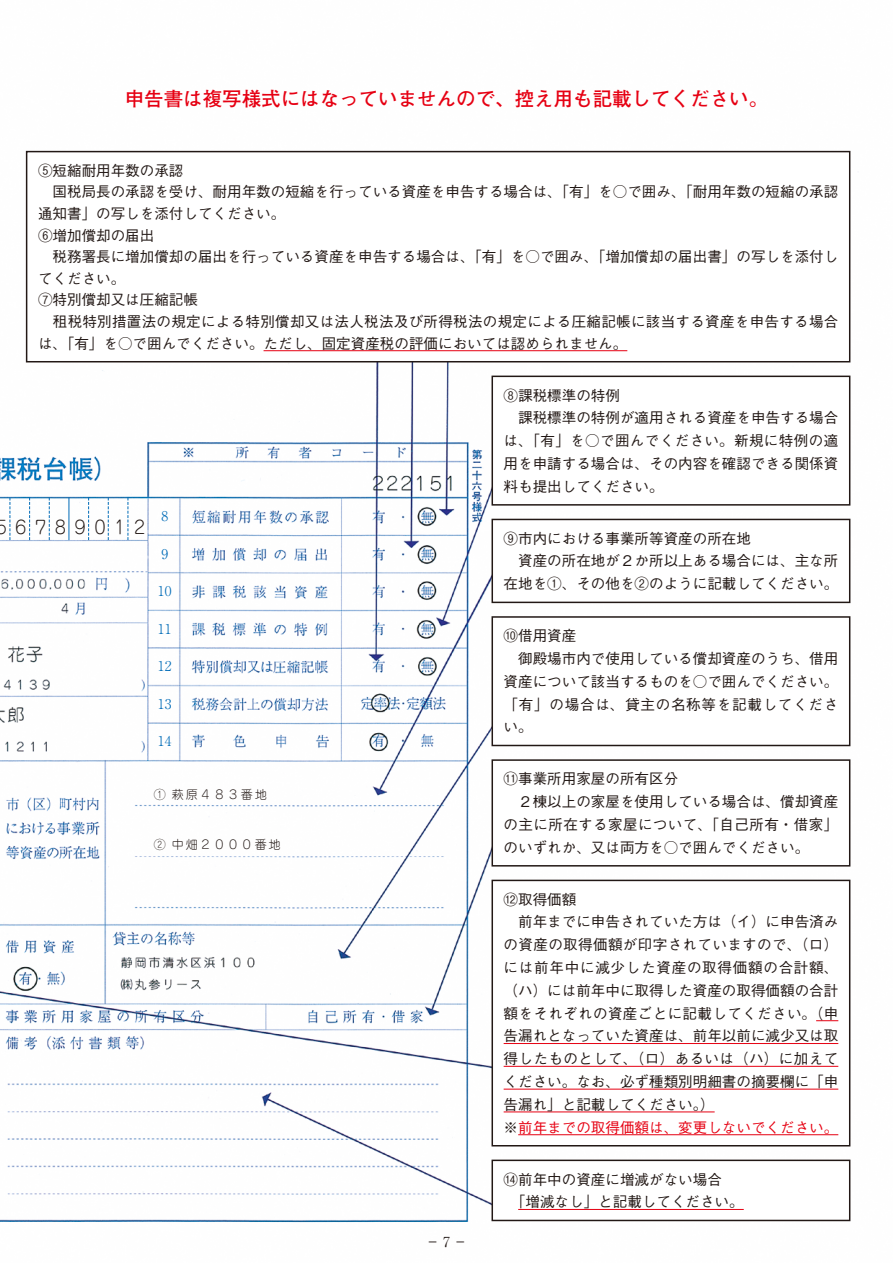
<style>
.page{position:relative;width:893px;height:1263px;background:#fff}
.page>*{position:absolute;margin:0;border:0;box-sizing:border-box;transform-origin:0 0}
.t1{font:700 19.5px "Futo Go B101 Pr 6 N";color:#e60012}
.t2{font:300 18px "Jun 101 Pro";letter-spacing:.47em;color:#221815}
.t3{font:500 14.55px/22.8px "Gothic BBB Pr 6 N";color:#221815}
.t4{font:500 13.8px "Ryumin Pr 6";color:#221815}
.t5{font:300 13.5px "Ryumin Pr 6";color:#006bb7}
.t6{font:300 12px "Jun 101 Pro";letter-spacing:.15em;color:#221815}
.s1{color:#e60012}
.s2{font-weight:300}
</style>
<div class="page">
<img style="left:0;top:150px;width:851px;height:1073px">
<svg style="left:10px;top:497px;width:1px;height:43px"></svg>
<svg style="left:29px;top:497px;width:1px;height:43px"></svg>
<svg style="left:49px;top:497px;width:1px;height:43px"></svg>
<hr style="left:69px;top:497px;width:1px;height:43px;background:#006bb7">
<svg style="left:88px;top:497px;width:1px;height:43px"></svg>
<svg style="left:108px;top:497px;width:1px;height:43px"></svg>
<svg style="left:128px;top:497px;width:1px;height:43px"></svg>
<div style="left:27px;top:152px;width:823px;height:210px;background:#fff"></div>
<hr style="left:264px;top:350px;width:363px;height:1px;background:#e60012">
<div style="left:26px;top:151px;width:824px;height:211px;border:2px solid #221815"></div>
<div style="left:492px;top:376px;width:358px;height:129px;background:#fff"></div>
<div style="left:491px;top:376px;width:359px;height:130px;border:2px solid #221815"></div>
<div style="left:492px;top:519px;width:358px;height:83px;background:#fff"></div>
<div style="left:491px;top:519px;width:359px;height:84px;border:2px solid #221815"></div>
<div style="left:492px;top:617px;width:358px;height:128px;background:#fff"></div>
<div style="left:491px;top:616px;width:359px;height:130px;border:2px solid #221815"></div>
<div style="left:492px;top:760px;width:358px;height:106px;background:#fff"></div>
<div style="left:491px;top:759px;width:359px;height:107px;border:2px solid #221815"></div>
<div style="left:492px;top:880px;width:358px;height:266px;background:#fff"></div>
<svg style="left:816px;top:1020px;width:22px;height:1px"></svg>
<hr style="left:504px;top:1043px;width:334px;height:1px;background:#e60012">
<hr style="left:504px;top:1066px;width:334px;height:1px;background:#e60012">
<hr style="left:504px;top:1089px;width:334px;height:1px;background:#e60012">
<hr style="left:504px;top:1111px;width:211px;height:1px;background:#e60012">
<hr style="left:518px;top:1134px;width:320px;height:1px;background:#e60012">
<div style="left:491px;top:880px;width:359px;height:266px;border:2px solid #221815"></div>
<div style="left:492px;top:1160px;width:358px;height:60px;background:#fff"></div>
<hr style="left:518px;top:1209px;width:226px;height:1px;background:#e60012">
<div style="left:491px;top:1159px;width:359px;height:62px;border:2px solid #221815"></div>
<h1 class="t1" style="left:125px;top:83px;width:645px">申告書は複写様式にはなっていませんので、控え用も記載してください。</h1>
<p class="t3" style="left:38px;top:159px;width:802px;line-height:21.6px">⑤短縮耐用年数の承認<br>　国税局長の承認を受け、耐用年数の短縮を行っている資産を申告する場合は、「有」を○で囲み、「耐用年数の短縮の承認通知書」の写しを添付してください。<br>⑥増加償却の届出<br>　税務署長に増加償却の届出を行っている資産を申告する場合は、「有」を○で囲み、「増加償却の届出書」の写しを添付してください。<br>⑦特別償却又は圧縮記帳<br>　租税特別措置法の規定による特別償却又は法人税法及び所得税法の規定による圧縮記帳に該当する資産を申告する場合は、「有」を○で囲んでください。ただし、固定資産税の評価においては認められません。</p>
<p class="t3" style="left:504px;top:383px;width:336px">⑧課税標準の特例<br>　課税標準の特例が適用される資産を申告する場合は、「有」を○で囲んでください。新規に特例の適用を申請する場合は、その内容を確認できる関係資料も提出してください。</p>
<p class="t3" style="left:504px;top:526px;width:336px">⑨市内における事業所等資産の所在地<br>　資産の所在地が２か所以上ある場合には、主な所在地を①、その他を②のように記載してください。</p>
<p class="t3" style="left:504px;top:623px;width:336px">⑩借用資産<br>　御殿場市内で使用している償却資産のうち、借用資産について該当するものを○で囲んでください。「有」の場合は、貸主の名称等を記載してください。</p>
<p class="t3" style="left:504px;top:766px;width:336px">⑪事業所用家屋の所有区分<br>　２棟以上の家屋を使用している場合は、償却資産の主に所在する家屋について、「自己所有・借家」のいずれか、又は両方を○で囲んでください。</p>
<p class="t3" style="left:504px;top:887px;width:336px">⑫取得価額<br>　前年までに申告されていた方は（イ）に申告済みの資産の取得価額が印字されていますので、（ロ）には前年中に減少した資産の取得価額の合計額、（ハ）には前年中に取得した資産の取得価額の合計額をそれぞれの資産ごとに記載してください。（申告漏れとなっていた資産は、前年以前に減少又は取得したものとして、（ロ）あるいは（ハ）に加えてください。なお、必ず種類別明細書の摘要欄に「申告漏れ」と記載してください。）<br>※<span class="s1">前年までの取得価額は、変更しないでください。</span></p>
<p class="t3" style="left:511px;top:1167px;width:234px;text-indent:-7px">⑭前年中の資産に増減がない場合<br>「増減なし」と記載してください。</p>
<p class="t5" style="left:161px;top:506px;width:8px">8</p>
<p class="t5" style="left:161px;top:543px;width:8px">9</p>
<p class="t5" style="left:158px;top:581px;width:15px">10</p>
<p class="t5" style="left:158px;top:618px;width:15px">11</p>
<p class="t5" style="left:158px;top:656px;width:15px">12</p>
<p class="t5" style="left:158px;top:693px;width:15px">13</p>
<p class="t5" style="left:158px;top:731px;width:15px">14</p>
<p class="t2" style="left:-5px;top:513px;width:151px">56789012</p>
<p class="t6" style="left:154px;top:785px;width:114px">① 萩原４８３番地</p>
<p class="t6" style="left:154px;top:835px;width:128px">② 中畑２０００番地</p>
<p class="t4" style="left:426px;top:1231px;width:43px">－<span class="s2">7</span>－</p>
</div>
